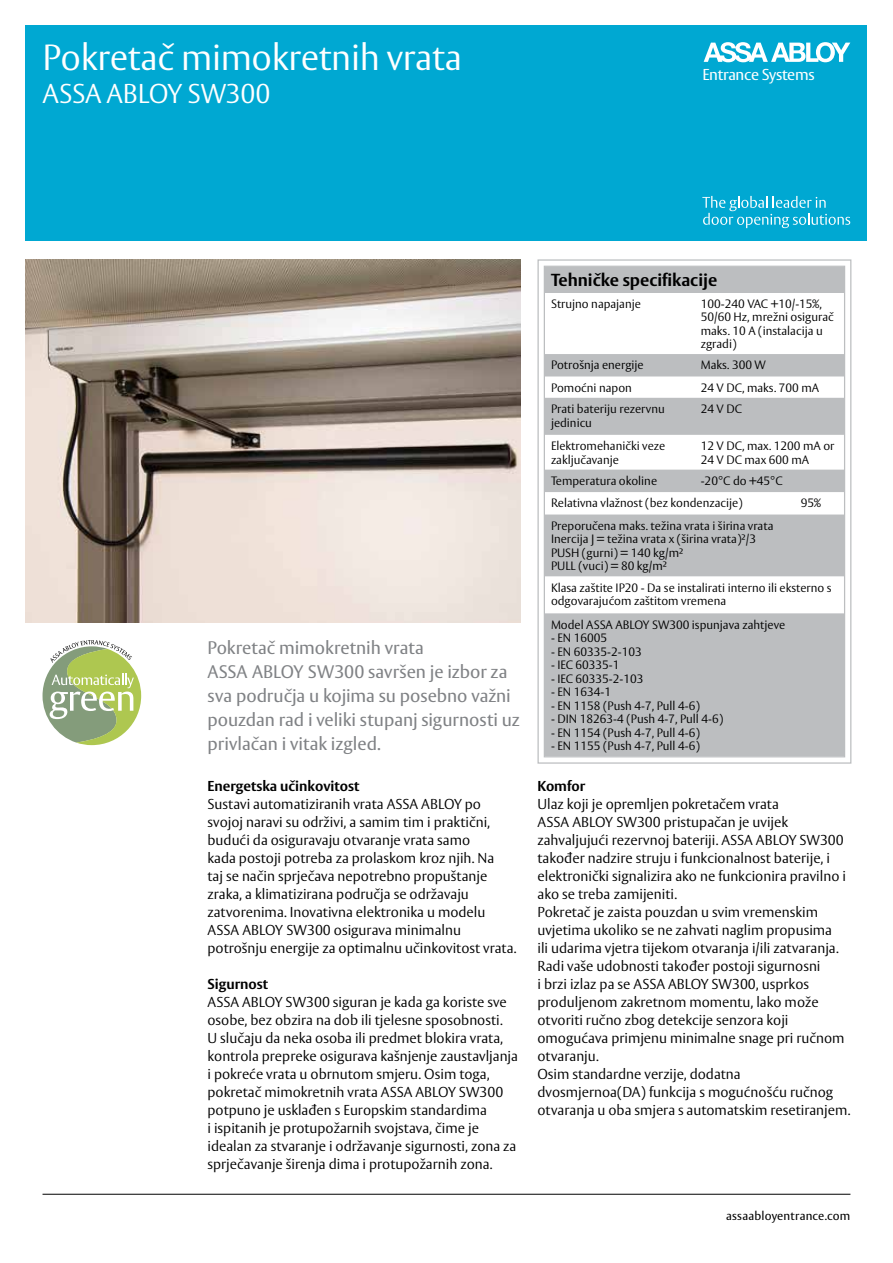
<style>
.page{position:relative;width:893px;height:1263px;background:#fff}
.page>*{position:absolute;margin:0;border:0;box-sizing:border-box;transform-origin:0 0}
.t1{font:300 36px "ASSA Vesta";letter-spacing:-.01em;color:#fff}
.t2{font:300 27px "ASSA Vesta";letter-spacing:-.01em;color:#fff}
.t3{font:18px/24px "ASSA Vesta";letter-spacing:-.005em;color:#808285}
.t4{font:700 17.25px "ASSA Vesta";color:#000}
.t5{font:15.6px "ASSA Vesta";letter-spacing:-.02em;color:#fff}
.t6{font:300 14.25px/18px "ASSA Vesta";color:#000}
.t7{font:700 14.25px "ASSA Vesta";color:#000}
.t8{font:300 12px/13.5px "ASSA Vesta";color:#000}
.t9{font:12px "ASSA Vesta";letter-spacing:.015em;color:#000}
</style>
<div class="page">
<div style="left:25px;top:26px;width:842px;height:215px;background:#00a8d2"></div>
<svg style="left:702px;top:196px;width:148px;height:32px"></svg>
<svg style="left:704px;top:42px;width:146px;height:20px"></svg>
<hr style="left:43px;top:1194px;width:807px;height:1px;background:#000">
<svg style="left:43px;top:640px;width:98px;height:105px"></svg>
<img style="left:25px;top:259px;width:495px;height:364px">
<svg style="left:537px;top:259px;width:315px;height:505px"></svg>
<div style="left:544px;top:266px;width:301px;height:491px;border:1px solid #bcbec0"></div>
<h1 class="t1" style="left:43px;top:36px;width:421px">Pokretač mimokretnih vrata</h1>
<h2 class="t2" style="left:43px;top:77px;width:229px">ASSA ABLOY SW300</h2>
<p class="t5" style="left:702px;top:65px;width:114px">Entrance Systems</p>
<p class="t3" style="left:207px;top:636px;width:314px">Pokretač mimokretnih vrata<br>ASSA ABLOY SW300 savršen je izbor za sva područja u kojima su posebno važni pouzdan rad i veliki stupanj sigurnosti uz privlačan i vitak izgled.</p>
<p class="t7" style="left:207px;top:778px;width:153px">Energetska učinkovitost</p>
<p class="t6" style="left:207px;top:796px;width:311px">Sustavi automatiziranih vrata ASSA ABLOY po svojoj naravi su održivi, a samim tim i praktični, budući da osiguravaju otvaranje vrata samo<br>kada postoji potreba za prolaskom kroz njih. Na<br>taj se način sprječava nepotrebno propuštanje zraka, a klimatizirana područja se održavaju zatvorenima. Inovativna elektronika u modelu ASSA ABLOY SW300 osigurava minimalnu potrošnju energije za optimalnu učinkovitost vrata.</p>
<p class="t7" style="left:207px;top:975px;width:62px">Sigurnost</p>
<p class="t6" style="left:207px;top:994px;width:312px">ASSA ABLOY SW300 siguran je kada ga koriste sve osobe, bez obzira na dob ili tjelesne sposobnosti.<br>U slučaju da neka osoba ili predmet blokira vrata, kontrola prepreke osigurava kašnjenje zaustavljanja i pokreće vrata u obrnutom smjeru. Osim toga, pokretač mimokretnih vrata ASSA ABLOY SW300 potpuno je usklađen s Europskim standardima<br>i ispitanih je protupožarnih svojstava, čime je idealan za stvaranje i održavanje sigurnosti, zona za sprječavanje širenja dima i protupožarnih zona.</p>
<p class="t4" style="left:551px;top:270px;width:168px">Tehničke specifikacije</p>
<p class="t8" style="left:551px;top:297px;width:91px">Strujno napajanje</p>
<p class="t8" style="left:701px;top:297px;width:135px">100-240 VAC +10/-15%,<br>50/60 Hz, mrežni osigurač maks. 10 A (instalacija u zgradi)</p>
<p class="t8" style="left:551px;top:359px;width:94px">Potrošnja energije</p>
<p class="t8" style="left:701px;top:359px;width:67px">Maks. 300 W</p>
<p class="t8" style="left:551px;top:381px;width:82px">Pomoćni napon</p>
<p class="t8" style="left:701px;top:381px;width:120px">24 V DC, maks. 700 mA</p>
<p class="t8" style="left:551px;top:403px;width:115px">Prati bateriju rezervnu jedinicu</p>
<p class="t8" style="left:701px;top:403px;width:43px">24 V DC</p>
<p class="t8" style="left:551px;top:440px;width:116px">Elektromehanički veze zaključavanje</p>
<p class="t8" style="left:701px;top:440px;width:135px">12 V DC, max. 1200 mA or<br>24 V DC max 600 mA</p>
<p class="t8" style="left:551px;top:474px;width:108px">Temperatura okoline</p>
<p class="t8" style="left:551px;top:470px;width:233px;line-height:22.5px;text-indent:150px">-20°C do +45°C<br>Relativna vlažnost (bez kondenzacije)</p>
<p class="t8" style="left:801px;top:497px;width:22px">95%</p>
<p class="t8" style="left:551px;top:519px;width:224px">Preporučena maks. težina vrata i širina vrata Inercija J = težina vrata x (širina vrata)²/3<br>PUSH (gurni) = 140 kg/m²<br>PULL (vuci) = 80 kg/m²</p>
<p class="t8" style="left:551px;top:581px;width:282px">Klasa zaštite IP20 - Da se instalirati interno ili eksterno s odgovarajućom zaštitom vremena</p>
<p class="t8" style="left:551px;top:618px;width:236px">Model ASSA ABLOY SW300 ispunjava zahtjeve</p>
<p class="t8" style="left:551px;top:632px;width:58px">- EN 16005</p>
<p class="t8" style="left:551px;top:645px;width:92px">- EN 60335-2-103</p>
<p class="t8" style="left:551px;top:659px;width:70px">- IEC 60335-1</p>
<p class="t8" style="left:551px;top:672px;width:94px">- IEC 60335-2-103</p>
<p class="t8" style="left:551px;top:686px;width:62px">- EN 1634-1</p>
<p class="t8" style="left:551px;top:699px;width:150px">- EN 1158 (Push 4-7, Pull 4-6)</p>
<p class="t8" style="left:551px;top:713px;width:174px">- DIN 18263-4 (Push 4-7, Pull 4-6)</p>
<p class="t8" style="left:551px;top:726px;width:150px">- EN 1154 (Push 4-7, Pull 4-6)</p>
<p class="t8" style="left:551px;top:740px;width:150px">- EN 1155 (Push 4-7, Pull 4-6)</p>
<p class="t7" style="left:537px;top:778px;width:49px">Komfor</p>
<p class="t6" style="left:537px;top:796px;width:314px">Ulaz koji je opremljen pokretačem vrata<br>ASSA ABLOY SW300 pristupačan je uvijek zahvaljujući rezervnoj bateriji. ASSA ABLOY SW300 također nadzire struju i funkcionalnost baterije, i elektronički signalizira ako ne funkcionira pravilno i ako se treba zamijeniti.<br>Pokretač je zaista pouzdan u svim vremenskim uvjetima ukoliko se ne zahvati naglim propusima<br>ili udarima vjetra tijekom otvaranja i/ili zatvaranja.<br>Radi vaše udobnosti također postoji sigurnosni<br>i brzi izlaz pa se ASSA ABLOY SW300, usprkos produljenom zakretnom momentu, lako može otvoriti ručno zbog detekcije senzora koji omogućava primjenu minimalne snage pri ručnom otvaranju.<br>Osim standardne verzije, dodatna dvosmjernoa(DA) funkcija s mogućnošću ručnog otvaranja u oba smjera s automatskim resetiranjem.</p>
<p class="t9" style="left:726px;top:1209px;width:126px">assaabloyentrance.com</p>
</div>
